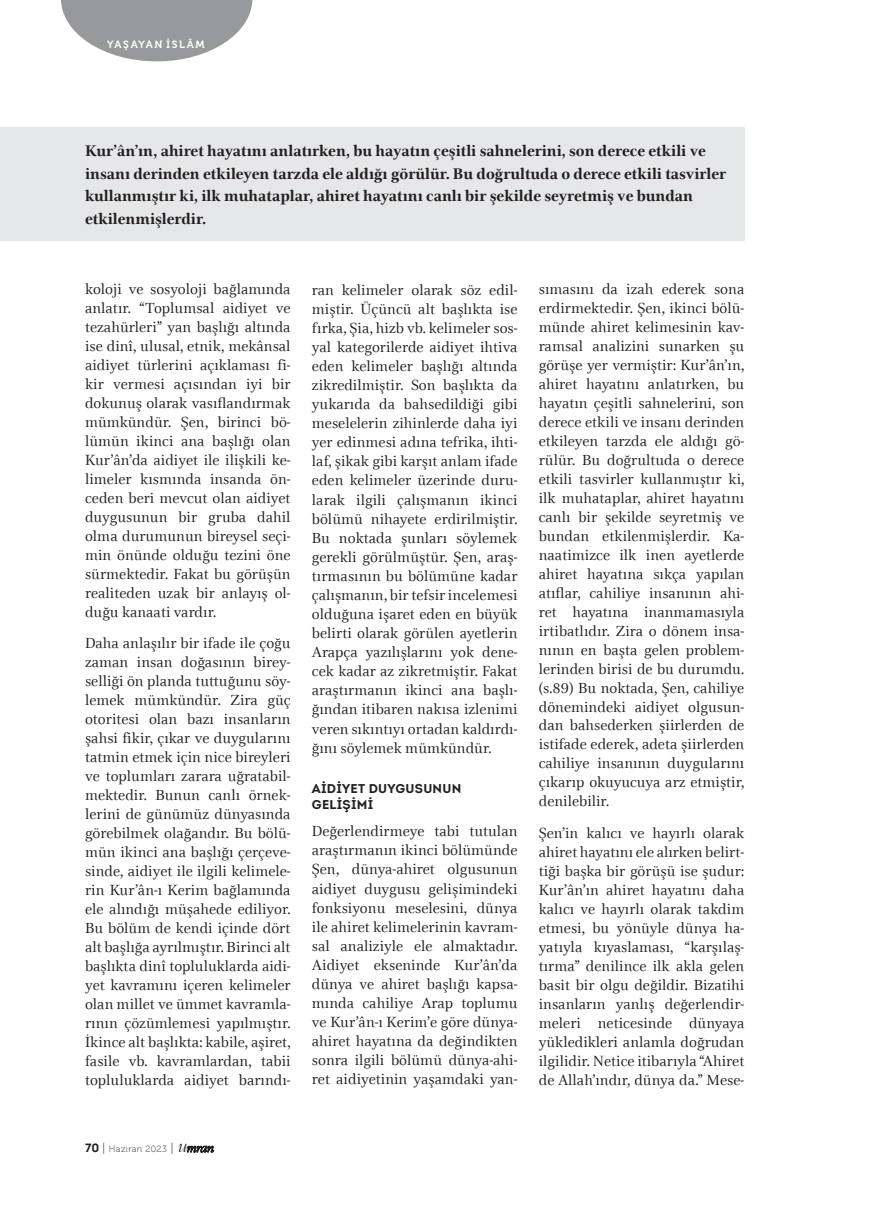
<style>
.page{position:relative;width:872px;height:1212px;background:#fff}
.page>*{position:absolute;margin:0;border:0;box-sizing:border-box;transform-origin:0 0}
.t1{font:15.75px/22.5px "Civita Bold EP";color:#231f20}
.t2{font:15px/18.9px "Civita Regular EP";color:#231f20;text-align:justify}
.t3{font:700 12.75px/15.3px "Intro";letter-spacing:.02em;color:#231f20}
.t4{font:10.5px "Museo 700";letter-spacing:.155em;color:#fff}
.t5{font:9px "Museo 100";letter-spacing:.05em;color:#231f20}
.s1{font-family:"Intro";font-weight:700;font-size:12px}
.s2{font-size:12px}
.s3{font-family:"Garamond";font-weight:300;font-style:italic;font-size:17.55px}
.s4{font-family:"Garamond";font-weight:300;font-style:italic;font-size:13.2px}
</style>
<div class="page">
<svg style="left:61px;top:0;width:191px;height:61px"></svg>
<div style="left:0;top:128px;width:744px;height:113px;background:#e6e7e9"></div>
<p class="t4" style="left:107px;top:39px;width:99px">YAŞAYAN İSLÂM</p>
<p class="t1" style="left:85px;top:139px;width:642px">Kur’ân’ın, ahiret hayatını anlatırken, bu hayatın çeşitli sahnelerini, son derece etkili ve insanı derinden etkileyen tarzda ele aldığı görülür. Bu doğrultuda o derece etkili tasvirler kullanmıştır ki, ilk muhataplar, ahiret hayatını canlı bir şekilde seyretmiş ve bundan etkilenmişlerdir.</p>
<p class="t2" style="left:85px;top:280px;width:207px">koloji ve sosyoloji bağlamında anlatır. “Toplumsal aidiyet ve tezahürleri” yan başlığı altında ise dinî, ulusal, etnik, mekânsal aidiyet türlerini açıklaması fi&shy;kir vermesi açısından iyi bir dokunuş olarak vasıflandırmak mümkündür. Şen, birinci bö&shy;lümün ikinci ana başlığı olan Kur’ân’da aidiyet ile ilişkili ke&shy;limeler kısmında insanda ön&shy;ceden beri mevcut olan aidiyet duygusunun bir gruba dahil olma durumunun bireysel seçi&shy;min önünde olduğu tezini öne sürmektedir. Fakat bu görüşün realiteden uzak bir anlayış ol&shy;duğu kanaati vardır.</p>
<p class="t2" style="left:85px;top:634px;width:207px">Daha anlaşılır bir ifade ile çoğu zaman insan doğasının birey&shy;selliği ön planda tuttuğunu söy&shy;lemek mümkündür. Zira güç otoritesi olan bazı insanların şahsi fikir, çıkar ve duygularını tatmin etmek için nice bireyleri ve toplumları zarara uğratabil&shy;mektedir. Bunun canlı örnek&shy;lerini de günümüz dünyasında görebilmek olağandır. Bu bölü&shy;mün ikinci ana başlığı çerçeve&shy;sinde, aidiyet ile ilgili kelimele&shy;rin Kur’ân-ı Kerim bağlamında ele alındığı müşahede ediliyor.<br>Bu bölüm de kendi içinde dört alt başlığa ayrılmıştır. Birinci alt başlıkta dinî topluluklarda aidi&shy;yet kavramını içeren kelimeler olan millet ve ümmet kavramla&shy;rının çözümlemesi yapılmıştır.<br>İkince alt başlıkta: kabile, aşiret, fasile vb. kavramlardan, tabii topluluklarda aidiyet barındı-</p>
<p class="t2" style="left:312px;top:280px;width:207px">ran kelimeler olarak söz edil&shy;miştir. Üçüncü alt başlıkta ise fırka, Şia, hizb vb. kelimeler sos&shy;yal kategorilerde aidiyet ihtiva eden kelimeler başlığı altında zikredilmiştir. Son başlıkta da yukarıda da bahsedildiği gibi meselelerin zihinlerde daha iyi yer edinmesi adına tefrika, ihti&shy;laf, şikak gibi karşıt anlam ifade eden kelimeler üzerinde duru&shy;larak ilgili çalışmanın ikinci bölümü nihayete erdirilmiştir.<br>Bu noktada şunları söylemek gerekli görülmüştür. Şen, araş&shy;tırmasının bu bölümüne kadar çalışmanın, bir tefsir incelemesi olduğuna işaret eden en büyük belirti olarak görülen ayetlerin Arapça yazılışlarını yok dene&shy;cek kadar az zikretmiştir. Fakat araştırmanın ikinci ana başlı&shy;ğından itibaren nakısa izlenimi veren sıkıntıyı ortadan kaldırdı&shy;ğını söylemek mümkündür.</p>
<p class="t3" style="left:312px;top:781px;width:151px">AIDIYET DUYGUSUNUN<br>GELIŞIMI</p>
<p class="t2" style="left:312px;top:821px;width:207px">Değerlendirmeye tabi tutulan araştırmanın ikinci bölümünde Şen, dünya-ahiret olgusunun aidiyet duygusu gelişimindeki fonksiyonu meselesini, dünya ile ahiret kelimelerinin kavram&shy;sal analiziyle ele almaktadır.<br>Aidiyet ekseninde Kur’ân’da dünya ve ahiret başlığı kapsa&shy;mında cahiliye Arap toplumu ve Kur’ân-ı Kerim’e göre dünya&shy;ahiret hayatına da değindikten sonra ilgili bölümü dünya-ahi&shy;ret aidiyetinin yaşamdaki yan-</p>
<p class="t2" style="left:539px;top:279px;width:207px">sımasını da izah ederek sona erdirmektedir. Şen, ikinci bölü&shy;münde ahiret kelimesinin kav&shy;ramsal analizini sunarken şu görüşe yer vermiştir: Kur’ân’ın, ahiret hayatını anlatırken, bu hayatın çeşitli sahnelerini, son derece etkili ve insanı derinden etkileyen tarzda ele aldığı gö&shy;rülür. Bu doğrultuda o derece etkili tasvirler kullanmıştır ki, ilk muhataplar, ahiret hayatını canlı bir şekilde seyretmiş ve bundan etkilenmişlerdir. Ka&shy;naatimizce ilk inen ayetlerde ahiret hayatına sıkça yapılan atıflar, cahiliye insanının ahi&shy;ret hayatına inanmamasıyla irtibatlıdır. Zira o dönem insa&shy;nının en başta gelen problem&shy;lerinden birisi de bu durumdu. (s.89) Bu noktada, Şen, cahiliye dönemindeki aidiyet olgusun&shy;dan bahsederken şiirlerden de istifade ederek, adeta şiirlerden cahiliye insanının duygularını çıkarıp okuyucuya arz etmiştir, denilebilir.</p>
<p class="t2" style="left:539px;top:823px;width:207px">Şen’in kalıcı ve hayırlı olarak ahiret hayatını ele alırken belirt&shy;tiği başka bir görüşü ise şudur:<br>Kur’ân’ın ahiret hayatını daha kalıcı ve hayırlı olarak takdim etmesi, bu yönüyle dünya ha&shy;yatıyla kıyaslaması, “karşılaş&shy;tırma” denilince ilk akla gelen basit bir olgu değildir. Bizatihi insanların yanlış değerlendir&shy;meleri neticesinde dünyaya yükledikleri anlamla doğrudan ilgilidir. Netice itibarıyla “Ahiret de Allah’ındır, dünya da.” Mese-</p>
<p class="t5" style="left:85px;top:1144px;width:130px"><span class="s1">70</span> <span class="s2">|</span> Haziran 2023 <span class="s2">|</span> <span class="s3">u</span><span class="s4">mran</span></p>
</div>
